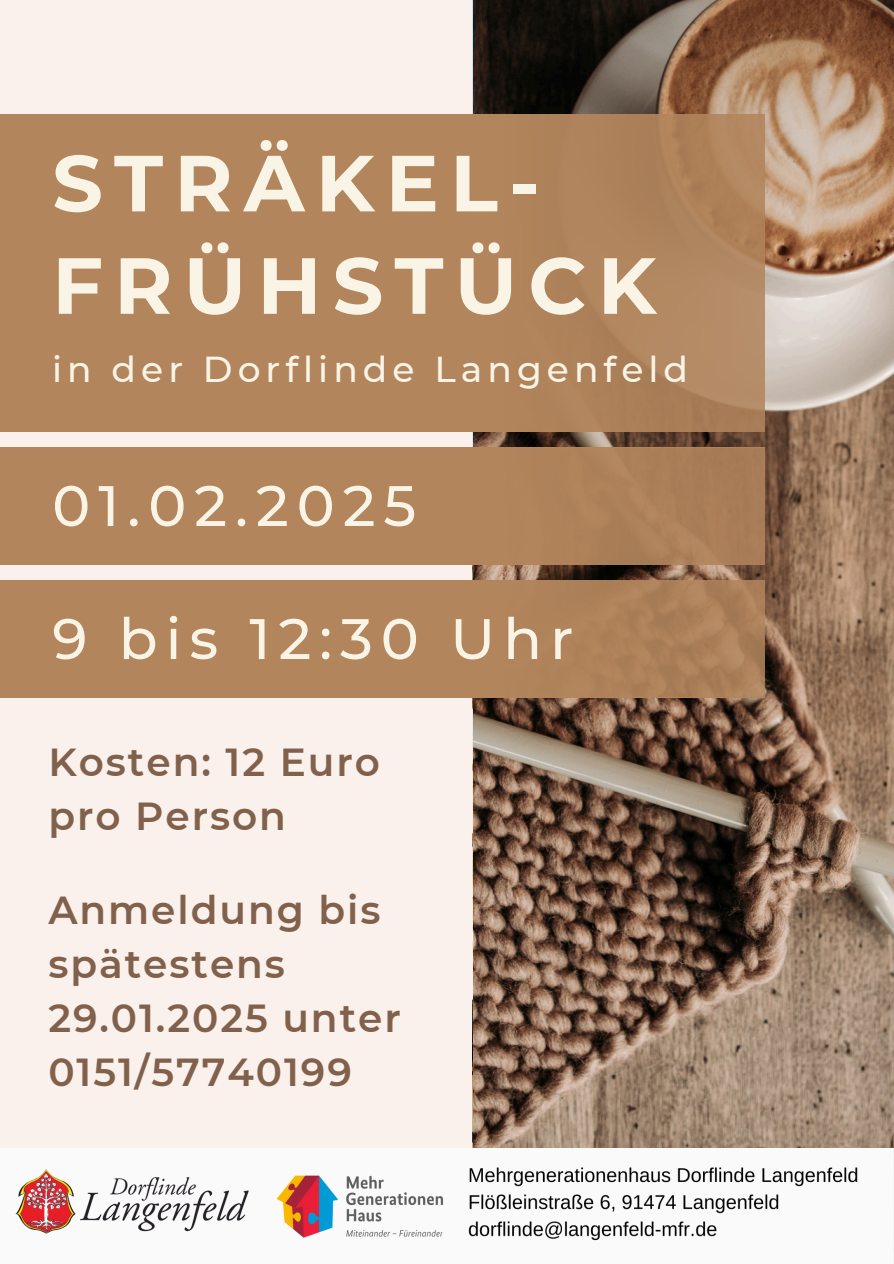
<style>
.page{position:relative;width:894px;height:1264px;background:#fff}
.page>*{position:absolute;margin:0;border:0;box-sizing:border-box;transform-origin:0 0}
.t1{font:700 79.35px/102.3px "Montserrat";letter-spacing:.14em;color:#f9f4e6}
.t2{font:500 57px "Montserrat";letter-spacing:.14em;color:#f9f4e6}
.t3{font:600 39px/54px "Montserrat";letter-spacing:.05em;color:#81614c}
.t4{font:500 36px "Montserrat";letter-spacing:.14em;color:#f9f4e6}
</style>
<div class="page">
<div style="left:0;top:0;width:893px;height:1263px;background:#faf1ec"></div>
<img style="left:473px;top:0;width:420px;height:1148px">
<div style="left:0;top:114px;width:764px;height:317px;background:#b2855c"></div>
<img style="left:0;top:1148px;width:893px;height:115px">
<div style="left:0;top:447px;width:764px;height:117px;background:#b2855c"></div>
<div style="left:0;top:580px;width:764px;height:117px;background:#b2855c"></div>
<p class="t1" style="left:52px;top:132px;width:605px">STRÄKEL-<br>FRÜHSTÜCK</p>
<p class="t4" style="left:52px;top:347px;width:637px">in der Dorflinde Langenfeld</p>
<p class="t2" style="left:52px;top:471px;width:365px">01.02.2025</p>
<h1 class="t2" style="left:52px;top:604px;width:522px">9 bis 12:30 Uhr</h1>
<p class="t3" style="left:48px;top:735px;width:333px">Kosten: 12 Euro pro Person</p>
<p class="t3" style="left:48px;top:882px;width:354px">Anmeldung bis spätestens<br>29.01.2025 unter<br>0151/57740199</p>
</div>
